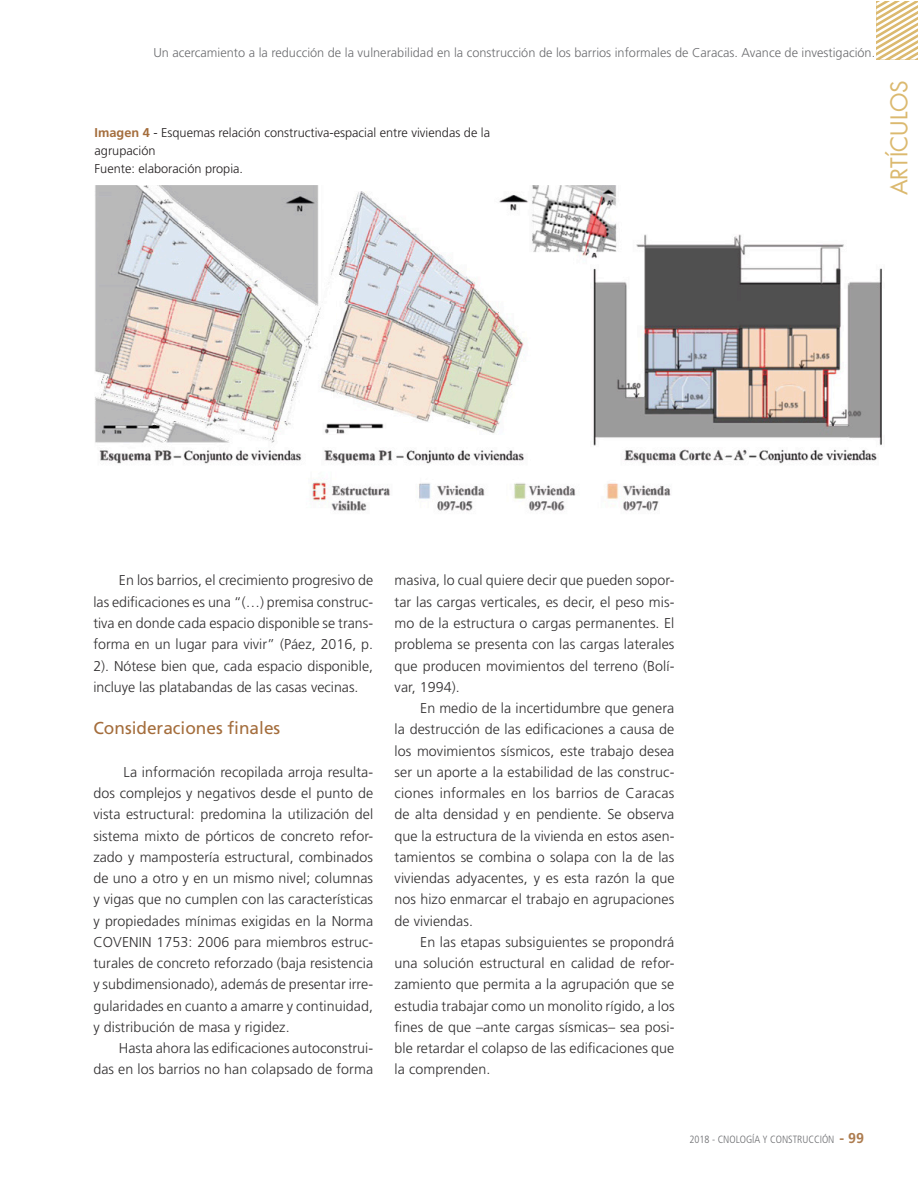
<style>
.page{position:relative;width:918px;height:1188px;background:#fff}
.page>*{position:absolute;margin:0;border:0;box-sizing:border-box;transform-origin:0 0}
.t1{font:22.5px "Futura";color:#dbb96f}
.SUBTITULO_MANCHA{font:17.25px "Frutiger";color:#a46d3c}
.Mancha{font:300 14.25px/21.3px "Frutiger";letter-spacing:.005em;color:#312f30;text-align:justify}
.Mancha-2{font:300 12.75px "Frutiger";color:#6c6d70}
.REFERENCIAS_CUADROS{font:300 12.75px/18px "Frutiger";color:#231f20}
.t2{font:300 condensed 10.5px "Frutiger";color:#6c6d70}
.s1{font-weight:700;color:#a46d3c}
.s2{font-weight:700;font-stretch:normal;font-size:14.25px;color:#ad7c4f}
</style>
<div class="page">
<svg style="left:876px;top:1px;width:42px;height:59px"></svg>
<img style="left:95px;top:185px;width:787px;height:326px">
<p class="Mancha-2" style="left:153px;top:45px;width:723px">Un acercamiento a la reducción de la vulnerabilidad en la construcción de los barrios informales de Caracas. Avance de investigación.</p>
<p class="REFERENCIAS_CUADROS" style="left:95px;top:123px;width:397px"><span class="s1">Imagen 4</span> - Esquemas relación constructiva-espacial entre viviendas de la agrupación</p>
<p class="REFERENCIAS_CUADROS" style="left:95px;top:159px;width:150px">Fuente: elaboración propia.</p>
<h1 class="t1" style="left:885px;top:195px;width:117px;rotate:-90deg">ARTÍCULOS</h1>
<p class="Mancha" style="left:93px;top:570px;width:281px;text-indent:26px">En los barrios, el crecimiento progresivo de las edificaciones es una “(…) premisa construc&shy;tiva en donde cada espacio disponible se trans&shy;forma en un lugar para vivir” (Páez, 2016, p.<br>2). Nótese bien que, cada espacio disponible, incluye las platabandas de las casas vecinas.</p>
<p class="SUBTITULO_MANCHA" style="left:93px;top:718px;width:188px">Consideraciones finales</p>
<p class="Mancha" style="left:93px;top:761px;width:281px;text-indent:30px">La información recopilada arroja resulta&shy;dos complejos y negativos desde el punto de vista estructural: predomina la utilización del sistema mixto de pórticos de concreto refor&shy;zado y mampostería estructural, combinados de uno a otro y en un mismo nivel; columnas y vigas que no cumplen con las características y propiedades mínimas exigidas en la Norma COVENIN 1753: 2006 para miembros estruc&shy;turales de concreto reforzado (baja resistencia y subdimensionado), además de presentar irre&shy;gularidades en cuanto a amarre y continuidad, y distribución de masa y rigidez.</p>
<p class="Mancha" style="left:93px;top:1038px;width:281px;text-align:right">Hasta ahora las edificaciones autoconstrui-<br>das en los barrios no han colapsado de forma</p>
<p class="Mancha" style="left:395px;top:570px;width:281px">masiva, lo cual quiere decir que pueden sopor&shy;tar las cargas verticales, es decir, el peso mis&shy;mo de la estructura o cargas permanentes. El problema se presenta con las cargas laterales que producen movimientos del terreno (Bolí&shy;var, 1994).</p>
<p class="Mancha" style="left:395px;top:697px;width:281px;text-indent:26px">En medio de la incertidumbre que genera la destrucción de las edificaciones a causa de los movimientos sísmicos, este trabajo desea ser un aporte a la estabilidad de las construc&shy;ciones informales en los barrios de Caracas de alta densidad y en pendiente. Se observa que la estructura de la vivienda en estos asen&shy;tamientos se combina o solapa con la de las viviendas adyacentes, y es esta razón la que nos hizo enmarcar el trabajo en agrupaciones de viviendas.</p>
<p class="Mancha" style="left:395px;top:931px;width:281px;text-indent:26px">En las etapas subsiguientes se propondrá una solución estructural en calidad de refor&shy;zamiento que permita a la agrupación que se estudia trabajar como un monolito rígido, a los fines de que –ante cargas sísmicas– sea posi&shy;ble retardar el colapso de las edificaciones que la comprenden.</p>
<p class="t2" style="left:689px;top:1133px;width:176px">2018 - CNOLOGÍA Y CONSTRUCCIÓN <span class="s2">- 99</span></p>
</div>
